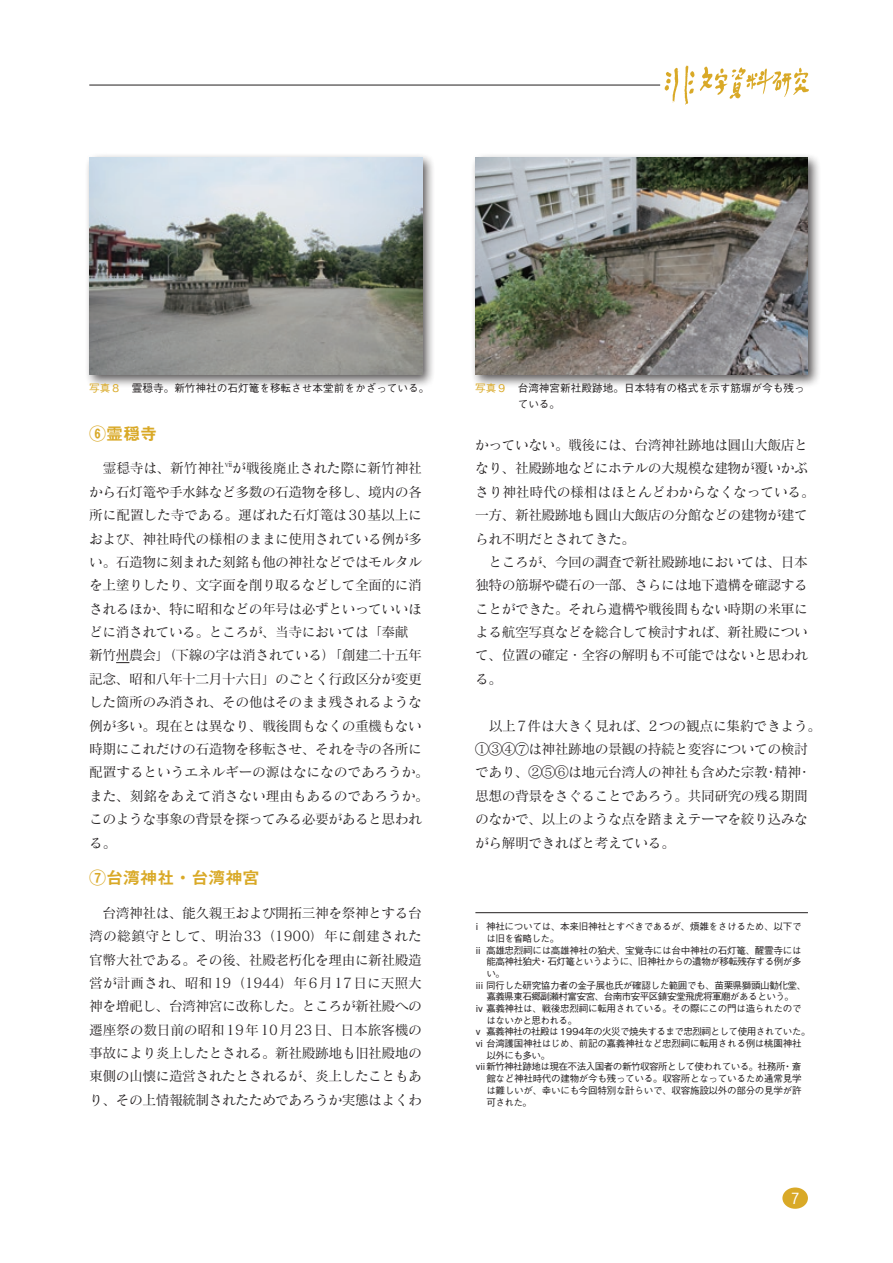
<style>
.page{position:relative;width:893px;height:1263px;background:#fff}
.page>*{position:absolute;margin:0;border:0;box-sizing:border-box;transform-origin:0 0}
.t1{font:16.95px "Midashi Go Pro MB31";color:#d9a927}
.t2{font:500 15.45px "Gothic BBB Pro";color:#fff}
.t3{font:13.8px/23.4px "Matisse Pro M";letter-spacing:-.04em;color:#231f20}
.t4{font:13.8px "Matisse Pro M";letter-spacing:-.02em;color:#231f20}
.t5{font:500 10.65px/15.9px "Gothic BBB Pro";color:#231f20}
.t6{font:500 9.6px "Gothic BBB Pro";letter-spacing:-.03em;color:#231f20}
.t7{font:500 9.6px "Gothic BBB Pro";letter-spacing:-.055em;color:#231f20}
.t8{font:8.1px "Matisse Pro M";color:#231f20}
.s1{color:#d9a927}
</style>
<div class="page">
<hr style="left:89px;top:85px;width:571px;height:1px;background:#231f20">
<img style="left:664px;top:65px;width:145px;height:40px">
<div style="left:782px;top:1187px;width:26px;height:22px;background:#d9a927;border-radius:50%"></div>
<svg style="left:116px;top:662px;width:13px;height:1px"></svg>
<div style="left:470px;top:152px;width:351px;height:235px;background:#231f20;opacity:.75"></div>
<img style="left:475px;top:157px;width:333px;height:217px">
<div style="left:84px;top:152px;width:351px;height:235px;background:#231f20;opacity:.75"></div>
<img style="left:89px;top:157px;width:333px;height:217px">
<hr style="left:475px;top:912px;width:333px;height:1px;background:#231f20">
<p class="t5" style="left:89px;top:379px;width:342px"><span class="s1">写真８</span> 霊穏寺。新竹神社の石灯篭を移転させ本堂前をかざっている。</p>
<p class="t1" style="left:89px;top:420px;width:70px">⑥霊穏寺</p>
<p class="t4" style="left:89px;top:460px;width:137px">　霊穏寺は、新竹神社</p>
<p class="t8" style="left:224px;top:459px;width:10px">ⅶ</p>
<p class="t3" style="left:89px;top:456px;width:341px;text-indent:143px">が戦後廃止された際に新竹神社から石灯篭や手水鉢など多数の石造物を移し、境内の各所に配置した寺である。運ばれた石灯篭は30基以上におよび、神社時代の様相のままに使用されている例が多い。石造物に刻まれた刻銘も他の神社などではモルタルを上塗りしたり、文字面を削り取るなどして全面的に消されるほか、特に昭和などの年号は必ずといっていいほどに消されている。ところが、当寺においては「奉献　新竹州農会」（下線の字は消されている）「創建二十五年記念、昭和八年十二月十六日」のごとく行政区分が変更した箇所のみ消され、その他はそのまま残されるような例が多い。現在とは異なり、戦後間もなくの重機もない時期にこれだけの石造物を移転させ、それを寺の各所に配置するというエネルギーの源はなになのであろうか。また、刻銘をあえて消さない理由もあるのであろうか。このような事象の背景を探ってみる必要があると思われる。</p>
<p class="t1" style="left:89px;top:864px;width:172px">⑦台湾神社・台湾神宮</p>
<p class="t3" style="left:89px;top:900px;width:334px;text-align:justify">　台湾神社は、能久親王および開拓三神を祭神とする台湾の総鎮守として、明治33（1900）年に創建された官幣大社である。その後、社殿老朽化を理由に新社殿造営が計画され、昭和19（1944）年6月17日に天照大神を増祀し、台湾神宮に改称した。ところが新社殿への遷座祭の数日前の昭和19年10月23日、日本旅客機の事故により炎上したとされる。新社殿跡地も旧社殿地の東側の山懐に造営されたとされるが、炎上したこともあり、その上情報統制されたためであろうか実態はよくわ</p>
<p class="t5" style="left:518px;top:379px;width:289px;text-indent:-43px"><span class="s1">写真９</span> 台湾神宮新社殿跡地。日本特有の格式を示す筋塀が今も残っている。</p>
<p class="t3" style="left:475px;top:433px;width:341px">かっていない。戦後には、台湾神社跡地は圓山大飯店となり、社殿跡地などにホテルの大規模な建物が覆いかぶさり神社時代の様相はほとんどわからなくなっている。一方、新社殿跡地も圓山大飯店の分館などの建物が建てられ不明だとされてきた。<br>　ところが、今回の調査で新社殿跡地においては、日本独特の筋塀や礎石の一部、さらには地下遺構を確認することができた。それら遺構や戦後間もない時期の米軍による航空写真などを総合して検討すれば、新社殿について、位置の確定・全容の解明も不可能ではないと思われる。</p>
<p class="t3" style="left:475px;top:713px;width:348px">　以上7件は大きく見れば、2つの観点に集約できよう。<br>①③④⑦は神社跡地の景観の持続と変容についての検討であり、②⑤⑥は地元台湾人の神社も含めた宗教・精神・思想の背景をさぐることであろう。共同研究の残る期間のなかで、以上のような点を踏まえテーマを絞り込みながら解明できればと考えている。</p>
<p class="t6" style="left:476px;top:919px;width:327px">i 神社については、本来旧神社とすべきであるが、煩雑をさけるため、以下で</p>
<p class="t7" style="left:486px;top:930px;width:74px">は旧を省略した。</p>
<p class="t6" style="left:476px;top:942px;width:327px">ii 高雄忠烈祠には高雄神社の狛犬、宝覚寺には台中神社の石灯篭、醒霊寺には</p>
<p class="t7" style="left:486px;top:954px;width:317px">能高神社狛犬・石灯篭というように、旧神社からの遺物が移転残存する例が多</p>
<p class="t6" style="left:486px;top:965px;width:20px">い。</p>
<p class="t6" style="left:476px;top:977px;width:332px">iii 同行した研究協力者の金子展也氏が確認した範囲でも、苗栗県獅頭山勧化堂、</p>
<p class="t7" style="left:486px;top:989px;width:309px">嘉義県東石郷副瀬村富安宮、台南市安平区鎮安堂飛虎将軍廟があるという。</p>
<p class="t6" style="left:476px;top:1001px;width:327px">iv 嘉義神社は、戦後忠烈祠に転用されている。その際にこの門は造られたので</p>
<p class="t7" style="left:486px;top:1012px;width:92px">はないかと思われる。</p>
<p class="t7" style="left:476px;top:1024px;width:336px">v 嘉義神社の社殿は 1994年の火災で焼失するまで忠烈祠として使用されていた。</p>
<p class="t6" style="left:476px;top:1036px;width:327px">vi 台湾護国神社はじめ、前記の嘉義神社など忠烈祠に転用される例は桃園神社</p>
<p class="t6" style="left:486px;top:1047px;width:65px">以外にも多い。</p>
<p class="t7" style="left:476px;top:1059px;width:327px">vii 新竹神社跡地は現在不法入国者の新竹収容所として使われている。社務所・斎</p>
<p class="t6" style="left:486px;top:1071px;width:317px">館など神社時代の建物が今も残っている。収容所となっているため通常見学</p>
<p class="t6" style="left:486px;top:1082px;width:317px">は難しいが、幸いにも今回特別な計らいで、収容施設以外の部分の見学が許</p>
<p class="t6" style="left:486px;top:1094px;width:47px">可された。</p>
<p class="t2" style="left:791px;top:1186px;width:9px">7</p>
</div>
